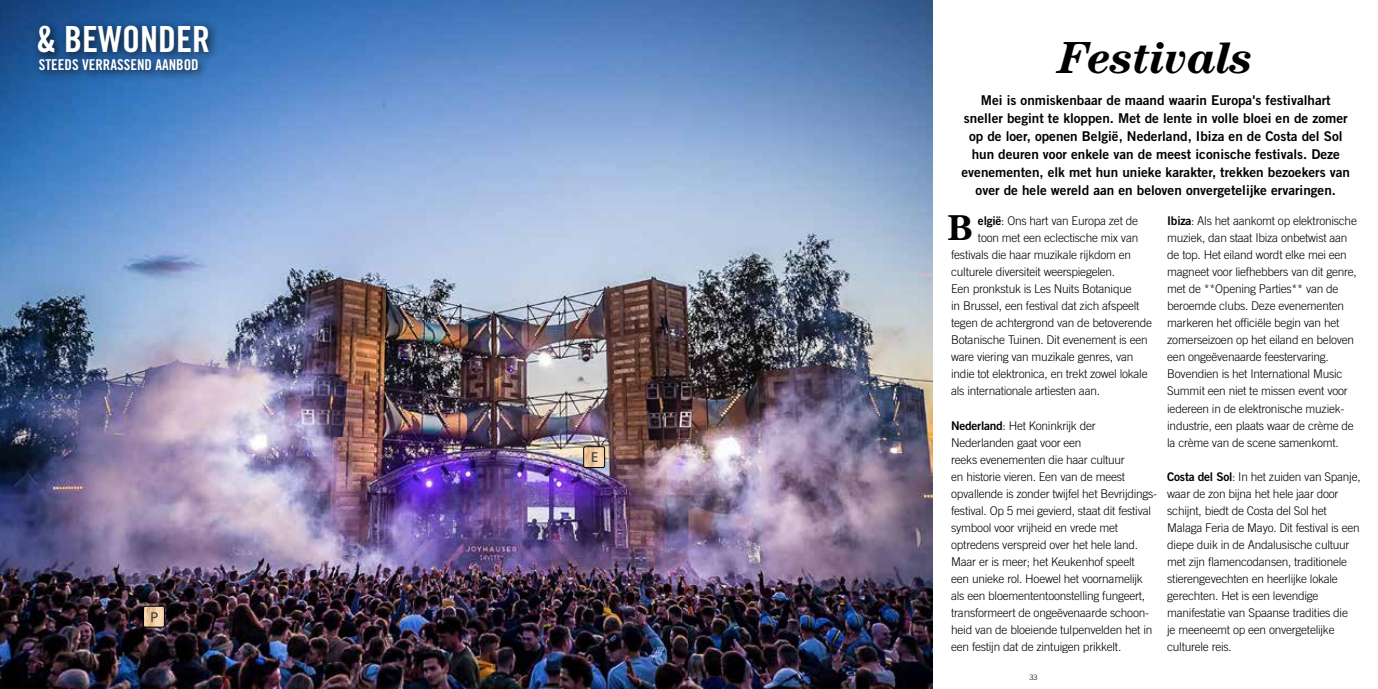
<style>
.page{position:relative;width:1378px;height:689px;background:#fff}
.page>*{position:absolute;margin:0;border:0;box-sizing:border-box;transform-origin:0 0}
.t1{font:italic 700 45px "Century Std";letter-spacing:-.02em;color:#000}
.t2{font:36px "Trade Gothic LT Std Bd Cn 20";color:#fff}
.t3{font:700 36px "Century Std";color:#000}
.t4{font:15px "Trade Gothic LT Std Bd Cn 20";color:#fff}
.t5{font:13.5px/18px "Trade Gothic LT Std Bd 2";color:#000;text-align:center}
.t6{font:300 12px/17px "Trade Gothic LT Std";letter-spacing:-.02em;color:#000}
.t7{font:300 7.5px "Trade Gothic LT Std";color:#000}
.s1{font-family:"Trade Gothic LT Std Bd 2";font-weight:400}
</style>
<div class="page">
<img style="left:0;top:0;width:933px;height:689px">
<div style="left:34px;top:53px;width:176px;height:29px;background:#000;opacity:.75"></div>
<div style="left:32px;top:19px;width:188px;height:45px;background:#000;opacity:.75"></div>
<svg style="left:143px;top:606px;width:22px;height:21px"></svg>
<div style="left:143px;top:606px;width:22px;height:21px;border:1px solid #000;border-radius:2px"></div>
<svg style="left:594px;top:448px;width:9px;height:18px"></svg>
<img style="left:585px;top:448px;width:9px;height:18px">
<div style="left:583px;top:446px;width:22px;height:22px;border:1px solid #000;border-radius:2px"></div>
<h2 class="t2" style="left:35px;top:17px;width:175px">&amp; BEWONDER</h2>
<p class="t4" style="left:38px;top:56px;width:161px">STEEDS VERRASSEND AANBOD</p>
<h1 class="t1" style="left:1058px;top:32px;width:197px">Festivals</h1>
<p class="t5" style="left:961px;top:91px;width:390px">Mei is onmiskenbaar de maand waarin Europa's festivalhart sneller begint te kloppen. Met de lente in volle bloei en de zomer op de loer, openen België, Nederland, Ibiza en de Costa del Sol hun deuren voor enkele van de meest iconische festivals. Deze evenementen, elk met hun unieke karakter, trekken bezoekers van over de hele wereld aan en beloven onvergetelijke ervaringen.</p>
<p class="t6" style="left:978px;top:212px;width:162px"><span class="s1">elgië</span>: Ons hart van Europa zet de</p>
<p class="t6" style="left:978px;top:229px;width:162px">toon met een eclectische mix van</p>
<p class="t6" style="left:951px;top:246px;width:181px">festivals die haar muzikale rijkdom en</p>
<p class="t6" style="left:951px;top:263px;width:165px">culturele diversiteit weerspiegelen.</p>
<p class="t6" style="left:951px;top:280px;width:182px">Een pronkstuk is Les Nuits Botanique</p>
<p class="t6" style="left:951px;top:297px;width:190px">in Brussel, een festival dat zich afspeelt</p>
<p class="t6" style="left:951px;top:314px;width:202px">tegen de achtergrond van de betoverende</p>
<p class="t6" style="left:951px;top:331px;width:198px">Botanische Tuinen. Dit evenement is een</p>
<p class="t6" style="left:951px;top:348px;width:184px">ware viering van muzikale genres, van</p>
<p class="t6" style="left:951px;top:365px;width:198px">indie tot elektronica, en trekt zowel lokale</p>
<p class="t6" style="left:951px;top:382px;width:150px">als internationale artiesten aan.</p>
<p class="t6" style="left:951px;top:417px;width:208px"><span class="s1">Nederland</span>: Het Koninkrijk der Nederlanden gaat voor een<br>reeks evenementen die haar cultuur<br>en historie vieren. Een van de meest opvallende is zonder twijfel het Bevrijdings&shy;festival. Op 5 mei gevierd, staat dit festival symbool voor vrijheid en vrede met optredens verspreid over het hele land.<br>Maar er is meer; het Keukenhof speelt<br>een unieke rol. Hoewel het voornamelijk als een bloemententoonstelling fungeert, transformeert de ongeëvenaarde schoon&shy;heid van de bloeiende tulpenvelden het in een festijn dat de zintuigen prikkelt.</p>
<h2 class="t3" style="left:947px;top:206px;width:27px">B</h2>
<p class="t6" style="left:1167px;top:212px;width:191px"><span class="s1">Ibiza</span>: Als het aankomt op elektronische muziek, dan staat Ibiza onbetwist aan de top. Het eiland wordt elke mei een magneet voor liefhebbers van dit genre, met de **Opening Parties** van de beroemde clubs. Deze evenementen markeren het officiële begin van het zomerseizoen op het eiland en beloven een ongeëvenaarde feestervaring.<br>Bovendien is het International Music Summit een niet te missen event voor iedereen in de elektronische muziek&shy;industrie, een plaats waar de crème de la crème van de scene samenkomt.</p>
<p class="t6" style="left:1167px;top:468px;width:195px"><span class="s1">Costa del Sol</span>: In het zuiden van Spanje, waar de zon bijna het hele jaar door schijnt, biedt de Costa del Sol het Malaga Feria de Mayo. Dit festival is een diepe duik in de Andalusische cultuur met zijn flamencodansen, traditionele stierengevechten en heerlijke lokale gerechten. Het is een levendige manifestatie van Spaanse tradities die<br>je meeneemt op een onvergetelijke culturele reis.</p>
<p class="t7" style="left:1029px;top:672px;width:10px">33</p>
</div>
